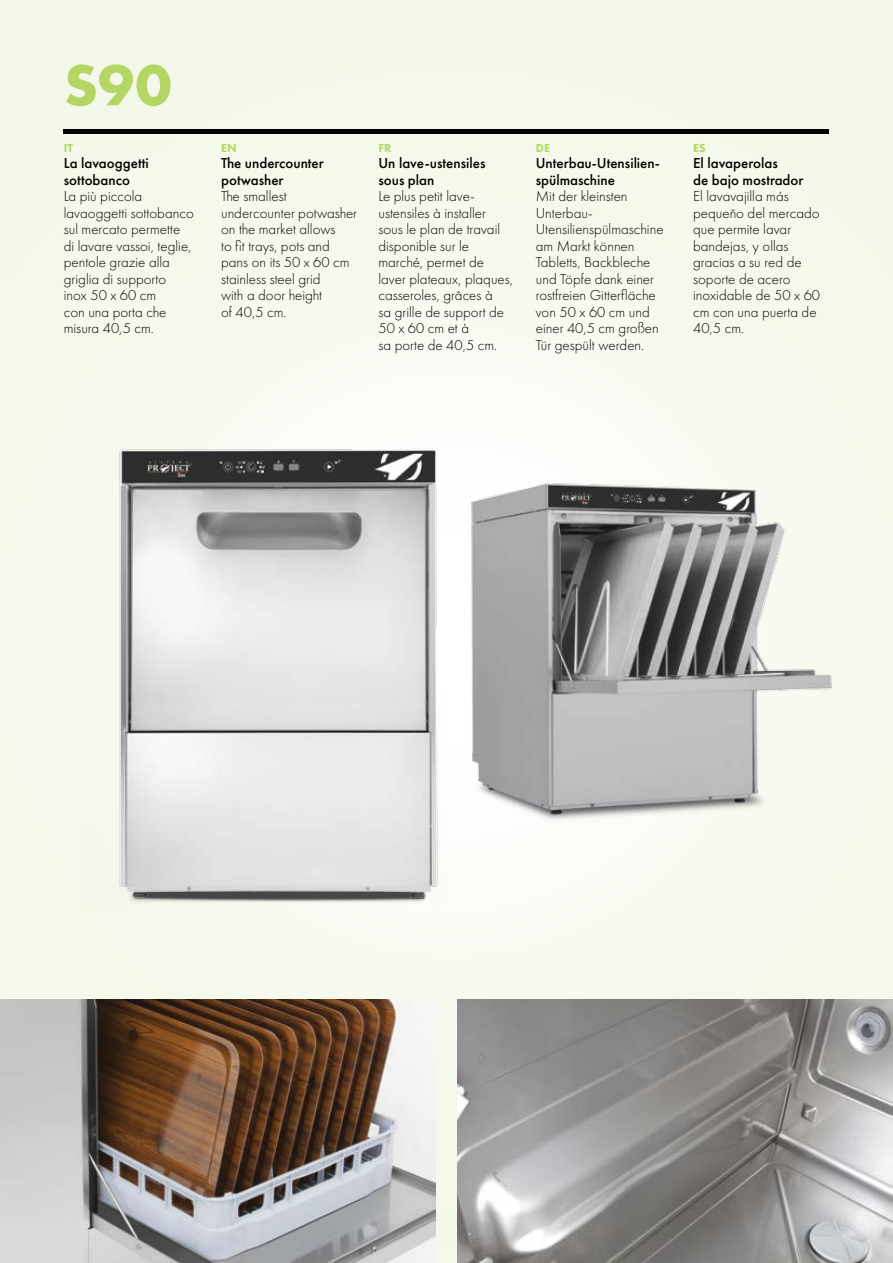
<style>
.page{position:relative;width:893px;height:1263px;background:#fff}
.page>*{position:absolute;margin:0;border:0;box-sizing:border-box;transform-origin:0 0}
.t1{font:700 60px "Futura PT";color:#b5d565}
.t2{font:300 15px/16.5px "Futura PT";color:#000}
.t3{font:500 15px/16.5px "Futura PT";color:#000}
.t4{font:800 12px "Futura PT";color:#b5d565}
</style>
<div class="page">
<div style="left:5px;top:0;width:888px;height:1246px;background:#f5f9ec"></div>
<img style="left:0;top:999px;width:436px;height:264px">
<img style="left:457px;top:999px;width:436px;height:264px">
<hr style="left:64px;top:130px;width:765px;height:4px;background:#000">
<div style="left:86px;top:693px;width:359px;height:215px;background:#f5f8ed"></div>
<img style="left:112px;top:415px;width:346px;height:489px">
<img style="left:457px;top:450px;width:392px;height:380px">
<h1 class="t1" style="left:64px;top:47px;width:109px">S90</h1>
<p class="t4" style="left:64px;top:140px;width:11px">IT</p>
<p class="t3" style="left:64px;top:155px;width:87px">La lavaoggetti sottobanco</p>
<p class="t2" style="left:64px;top:188px;width:132px">La più piccola lavaoggetti sottobanco sul mercato permette di lavare vassoi, teglie, pentole grazie alla griglia di supporto<br>inox 50 x 60 cm<br>con una porta che misura 40,5 cm.</p>
<p class="t4" style="left:221px;top:140px;width:17px">EN</p>
<p class="t3" style="left:221px;top:155px;width:104px">The undercounter potwasher</p>
<p class="t2" style="left:221px;top:188px;width:138px">The smallest undercounter potwasher on the market allows<br>to fit trays, pots and pans on its 50 x 60 cm stainless steel grid<br>with a door height<br>of 40,5 cm.</p>
<p class="t4" style="left:378px;top:140px;width:15px">FR</p>
<p class="t3" style="left:378px;top:155px;width:108px">Un lave-ustensiles sous plan</p>
<p class="t2" style="left:378px;top:188px;width:136px">Le plus petit lave&shy;ustensiles à installer sous le plan de travail disponible sur le marché, permet de laver plateaux, plaques, casseroles, grâces à<br>sa grille de support de<br>50 x 60 cm et à<br>sa porte de 40,5 cm.</p>
<p class="t4" style="left:536px;top:140px;width:16px">DE</p>
<p class="t3" style="left:536px;top:155px;width:126px">Unterbau-Utensilien&shy;spülmaschine</p>
<p class="t2" style="left:536px;top:188px;width:129px">Mit der kleinsten<br>Unterbau-<br>Utensilienspülmaschine am Markt können<br>Tabletts, Backbleche und Töpfe dank einer rostfreien Gitterfläche von 50 x 60 cm und einer 40,5 cm großen<br>Tür gespült werden.</p>
<p class="t4" style="left:693px;top:140px;width:14px">ES</p>
<p class="t3" style="left:693px;top:155px;width:112px">El lavaperolas<br>de bajo mostrador</p>
<p class="t2" style="left:693px;top:188px;width:129px">El lavavajilla más pequeño del mercado que permite lavar bandejas, y ollas gracias a su red de soporte de acero inoxidable de 50 x 60 cm con una puerta de<br>40,5 cm.</p>
</div>
